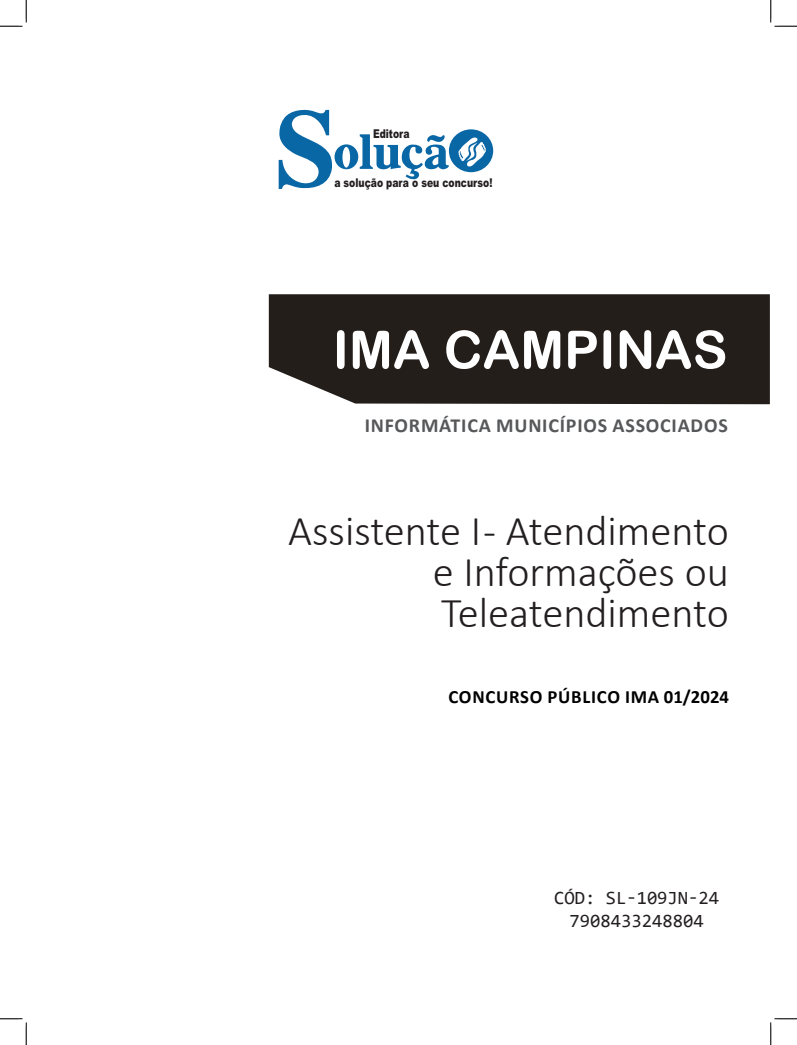
<style>
.page{position:relative;width:797px;height:1045px;background:#fff}
.page>*{position:absolute;margin:0;border:0;box-sizing:border-box;transform-origin:0 0}
.TÍTULO{font:52.5px "Arial Rounded MT Bold";color:#fff}
.CARGO{font:300 42.5px/41.2px "Calibri";color:#231f20;text-align:justify}
.SUBTÍTULO{font:700 20px "Calibri";letter-spacing:.04em;color:#57585a}
.SKU_CÓD{font:18.75px "Consolas";color:#231f20}
.EDITAL{font:700 18.75px "Calibri";letter-spacing:.04em;color:#000}
.t1{font:900 12.12px "Arial";color:#231f20;scale:.76 1}
</style>
<div class="page">
<div style="left:269px;top:294px;width:500px;height:110px;background:#241e1b"></div>
<svg style="left:279px;top:110px;width:214px;height:79px"></svg>
<svg style="left:0;top:0;width:27px;height:27px"></svg>
<svg style="left:0;top:1018px;width:27px;height:27px"></svg>
<svg style="left:770px;top:0;width:27px;height:27px"></svg>
<svg style="left:770px;top:1018px;width:27px;height:27px"></svg>
<p class="t1" style="left:373px;top:125px;width:50px">Editora</p>
<p class="t1" style="left:334px;top:174px;width:210px">a solução para o seu concurso!</p>
<p class="TÍTULO" style="left:332px;top:319px;width:396px">IMA CAMPINAS</p>
<p class="SUBTÍTULO" style="left:365px;top:411px;width:364px">INFORMÁTICA MUNICÍPIOS ASSOCIADOS</p>
<p class="CARGO" style="left:433px;top:509px;width:298px;text-indent:-144px">Assistente I - Atendimento e Informações ou Teleatendimento</p>
<p class="EDITAL" style="left:448px;top:683px;width:282px">CONCURSO PÚBLICO IMA 01/2024</p>
<p class="SKU_CÓD" style="left:554px;top:885px;width:166px">CÓD: SL-109JN-24</p>
<p class="SKU_CÓD" style="left:569px;top:907px;width:136px">7908433248804</p>
</div>
